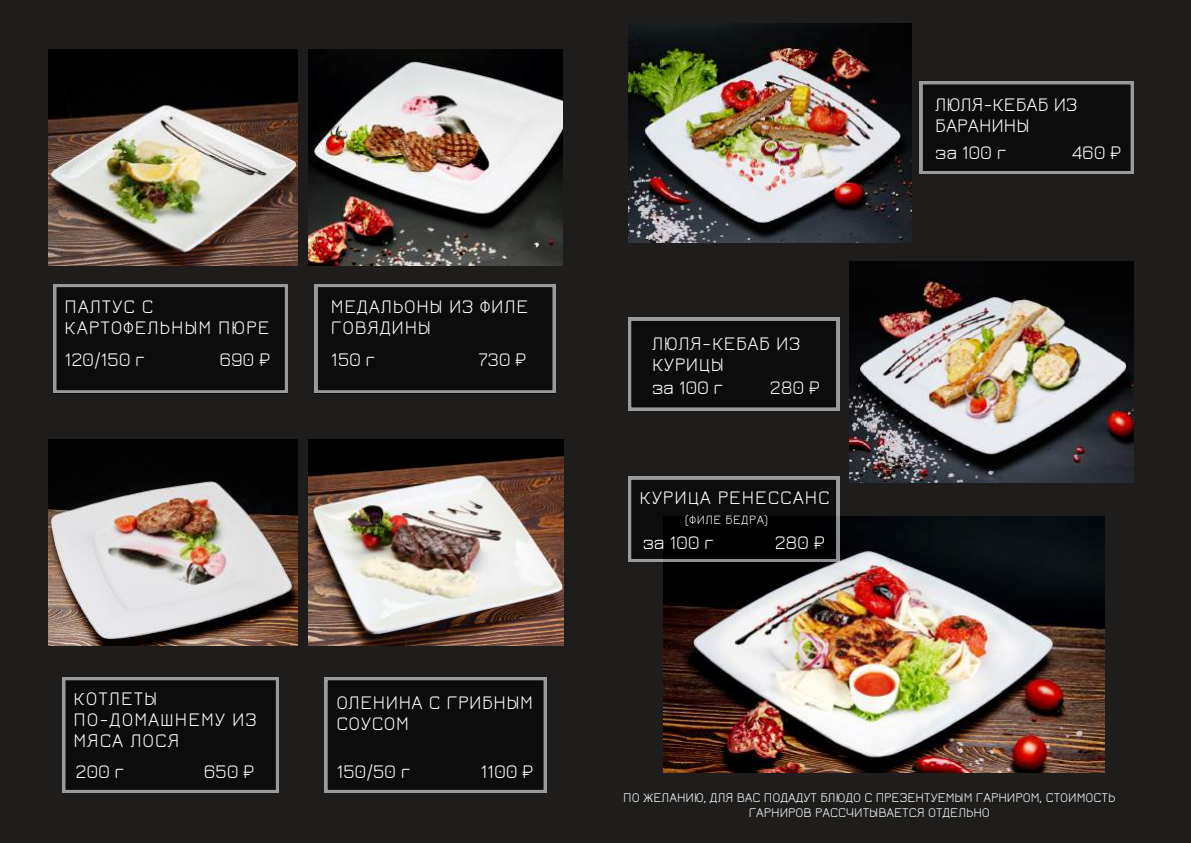
<style>
.page{position:relative;width:1191px;height:843px;background:#fff}
.page>*{position:absolute;margin:0;border:0;box-sizing:border-box;transform-origin:0 0}
.t1{font:19.6px/21px "Jura";letter-spacing:.03em;color:#fff}
.t2{font:19.6px/21px "Jura";letter-spacing:.05em;color:#fff}
.t3{font:19.6px/21px "Jura";color:#fff}
.t4{font:13.5px/14.2px "Jura";color:#fff;text-align:center}
.t5{font:13px "Jura";letter-spacing:.035em;color:#fff}
</style>
<div class="page">
<div style="left:0;top:0;width:1190px;height:842px;background:#1e1d1c"></div>
<svg style="left:62px;top:677px;width:216px;height:115px;background:#171616"></svg>
<svg style="left:53px;top:284px;width:234px;height:109px;background:#181717"></svg>
<svg style="left:315px;top:284px;width:240px;height:109px;background:#181717"></svg>
<svg style="left:325px;top:677px;width:221px;height:115px;background:#161515"></svg>
<img style="left:49px;top:50px;width:249px;height:215px">
<img style="left:308px;top:439px;width:255px;height:206px">
<img style="left:49px;top:439px;width:249px;height:206px">
<img style="left:308px;top:50px;width:254px;height:215px">
<svg style="left:919px;top:81px;width:214px;height:93px;background:#1a1919"></svg>
<svg style="left:628px;top:318px;width:211px;height:92px;background:#191818"></svg>
<img style="left:628px;top:23px;width:283px;height:219px">
<img style="left:849px;top:261px;width:284px;height:221px">
<img style="left:664px;top:516px;width:440px;height:256px">
<svg style="left:628px;top:476px;width:211px;height:85px;background:#151414"></svg>
<p class="t1" style="left:331px;top:295px;width:199px">МЕДАЛЬОНЫ ИЗ ФИЛЕ<br>ГОВЯДИНЫ</p>
<p class="t1" style="left:65px;top:295px;width:206px">ПАЛТУС С<br>КАРТОФЕЛЬНЫМ ПЮРЕ</p>
<p class="t1" style="left:65px;top:348px;width:81px">120/150 г</p>
<p class="t1" style="left:220px;top:348px;width:52px">690 ₽</p>
<p class="t1" style="left:331px;top:348px;width:46px">150 г</p>
<p class="t1" style="left:478px;top:348px;width:50px">730 ₽</p>
<p class="t2" style="left:73px;top:686px;width:185px">КОТЛЕТЫ<br>ПО-ДОМАШНЕМУ ИЗ<br>МЯСА ЛОСЯ</p>
<p class="t1" style="left:75px;top:760px;width:50px">200 г</p>
<p class="t1" style="left:204px;top:760px;width:52px">650 ₽</p>
<p class="t1" style="left:336px;top:691px;width:198px">ОЛЕНИНА С ГРИБНЫМ<br>СОУСОМ</p>
<p class="t1" style="left:336px;top:760px;width:75px">150/50 г</p>
<p class="t1" style="left:480px;top:760px;width:54px">1100 ₽</p>
<p class="t3" style="left:935px;top:93px;width:144px">ЛЮЛЯ-КЕБАБ ИЗ<br>БАРАНИНЫ</p>
<p class="t1" style="left:652px;top:332px;width:150px">ЛЮЛЯ-КЕБАБ ИЗ<br>КУРИЦЫ</p>
<p class="t1" style="left:652px;top:376px;width:72px">за 100 г</p>
<p class="t1" style="left:769px;top:376px;width:52px">280 ₽</p>
<p class="t1" style="left:639px;top:485px;width:191px">КУРИЦА РЕНЕССАНС</p>
<p class="t5" style="left:685px;top:511px;width:84px">(ФИЛЕ БЕДРА)</p>
<p class="t1" style="left:642px;top:531px;width:72px">за 100 г</p>
<p class="t1" style="left:774px;top:531px;width:52px">280 ₽</p>
<p class="t1" style="left:935px;top:141px;width:72px">за 100 г</p>
<p class="t1" style="left:1071px;top:141px;width:51px">460 ₽</p>
<p class="t4" style="left:623px;top:789px;width:493px">ПО ЖЕЛАНИЮ, ДЛЯ ВАС ПОДАДУТ БЛЮДО С ПРЕЗЕНТУЕМЫМ ГАРНИРОМ, СТОИМОСТЬ<br>ГАРНИРОВ РАССЧИТЫВАЕТСЯ ОТДЕЛЬНО</p>
</div>
